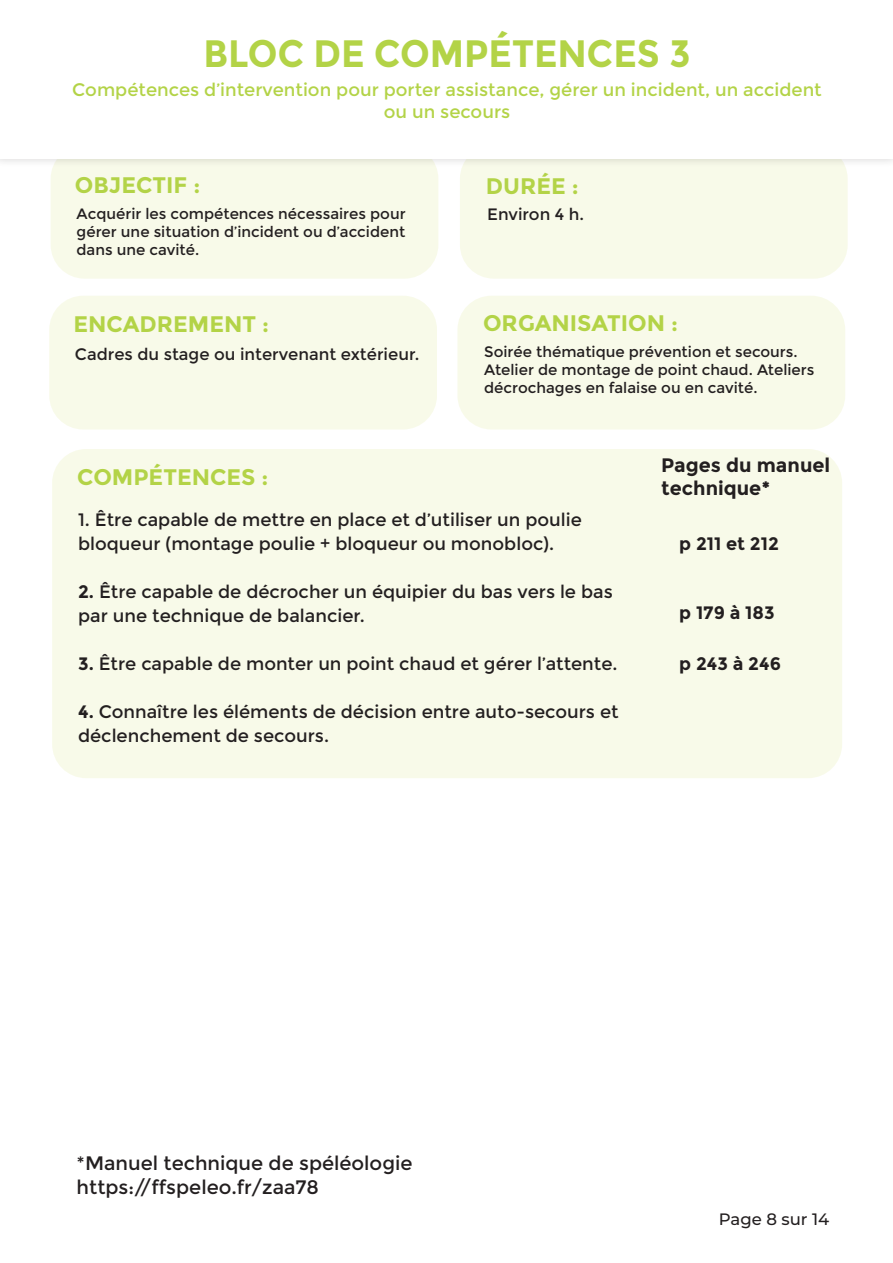
<style>
.page{position:relative;width:893px;height:1263px;background:#fff}
.page>*{position:absolute;margin:0;border:0;box-sizing:border-box;transform-origin:0 0}
.t1{font:700 38.1px "Montserrat";color:#b3d347;scale:.94 1}
.t2{font:700 22.5px "Montserrat";color:#b3d347}
.t3{font:19.5px "Montserrat";color:#231f20}
.t4{font:700 19.5px/23.4px "Montserrat";color:#231f20}
.t5{font:18px/24px "Montserrat";color:#231f20}
.t6{font:18px "Montserrat";color:#b3d347}
.t7{font:700 18px "Montserrat";color:#231f20}
.t8{font:16.5px "Montserrat";color:#231f20}
.t9{font:500 16.5px "Montserrat";color:#231f20}
.t10{font:15px/18px "Montserrat";color:#231f20}
.s1{font-weight:700}
</style>
<div class="page">
<div style="left:51px;top:145px;width:387px;height:134px;background:#f8fae9;border-radius:34px"></div>
<div style="left:460px;top:145px;width:388px;height:134px;background:#f8fae9;border-radius:34px"></div>
<div style="left:0;top:0;width:893px;height:168px;background:#231f20;opacity:.2"></div>
<div style="left:0;top:0;width:893px;height:159px;background:#fff"></div>
<div style="left:49px;top:296px;width:388px;height:133px;background:#f8fae9;border-radius:34px"></div>
<div style="left:457px;top:296px;width:388px;height:133px;background:#f8fae9;border-radius:34px"></div>
<div style="left:52px;top:449px;width:790px;height:329px;background:#f8fae9;border-radius:34px"></div>
<p class="t1" style="left:203px;top:31px;width:520px">BLOC DE COMPÉTENCES 3</p>
<p class="t6" style="left:72px;top:80px;width:751px">Compétences d’intervention pour porter assistance, gérer un incident, un accident</p>
<p class="t6" style="left:384px;top:101px;width:128px">ou un secours</p>
<p class="t2" style="left:75px;top:171px;width:127px">OBJECTIF :</p>
<p class="t2" style="left:486px;top:173px;width:94px">DURÉE :</p>
<p class="t10" style="left:77px;top:205px;width:331px">Acquérir les compétences nécessaires pour</p>
<p class="t10" style="left:77px;top:223px;width:330px">gérer une situation d’incident ou d’accident dans une cavité.</p>
<p class="t8" style="left:487px;top:205px;width:98px">Environ 4 h.</p>
<p class="t2" style="left:73px;top:310px;width:197px">ENCADREMENT :</p>
<p class="t2" style="left:483px;top:309px;width:196px">ORGANISATION :</p>
<p class="t8" style="left:75px;top:345px;width:346px">Cadres du stage ou intervenant extérieur.</p>
<p class="t10" style="left:484px;top:343px;width:315px">Soirée thématique prévention et secours.</p>
<p class="t10" style="left:484px;top:361px;width:332px">Atelier de montage de point chaud. Ateliers décrochages en falaise ou en cavité.</p>
<p class="t2" style="left:77px;top:463px;width:193px">COMPÉTENCES :</p>
<p class="t5" style="left:78px;top:508px;width:505px">1. Être capable de mettre en place et d’utiliser un poulie</p>
<p class="t5" style="left:78px;top:532px;width:478px">bloqueur (montage poulie + bloqueur ou monobloc).</p>
<p class="t5" style="left:78px;top:580px;width:536px"><span class="s1">2.</span> Être capable de décrocher un équipier du bas vers le bas</p>
<p class="t5" style="left:78px;top:604px;width:288px">par une technique de balancier.</p>
<p class="t5" style="left:78px;top:652px;width:541px"><span class="s1">3.</span> Être capable de monter un point chaud et gérer l’attente.</p>
<p class="t5" style="left:78px;top:700px;width:542px"><span class="s1">4.</span> Connaître les éléments de décision entre auto-secours et déclenchement de secours.</p>
<p class="t4" style="left:661px;top:453px;width:171px">Pages du manuel technique*</p>
<p class="t7" style="left:679px;top:533px;width:101px">p 211 et 212</p>
<p class="t7" style="left:679px;top:602px;width:97px">p 179 à 183</p>
<p class="t7" style="left:679px;top:653px;width:103px">p 243 à 246</p>
<p class="t3" style="left:77px;top:1152px;width:337px">*Manuel technique de spéléologie</p>
<p class="t3" style="left:77px;top:1175px;width:244px">https://ffspeleo.fr/zaa78</p>
<p class="t9" style="left:719px;top:1207px;width:112px">Page 8 sur 14</p>
</div>
